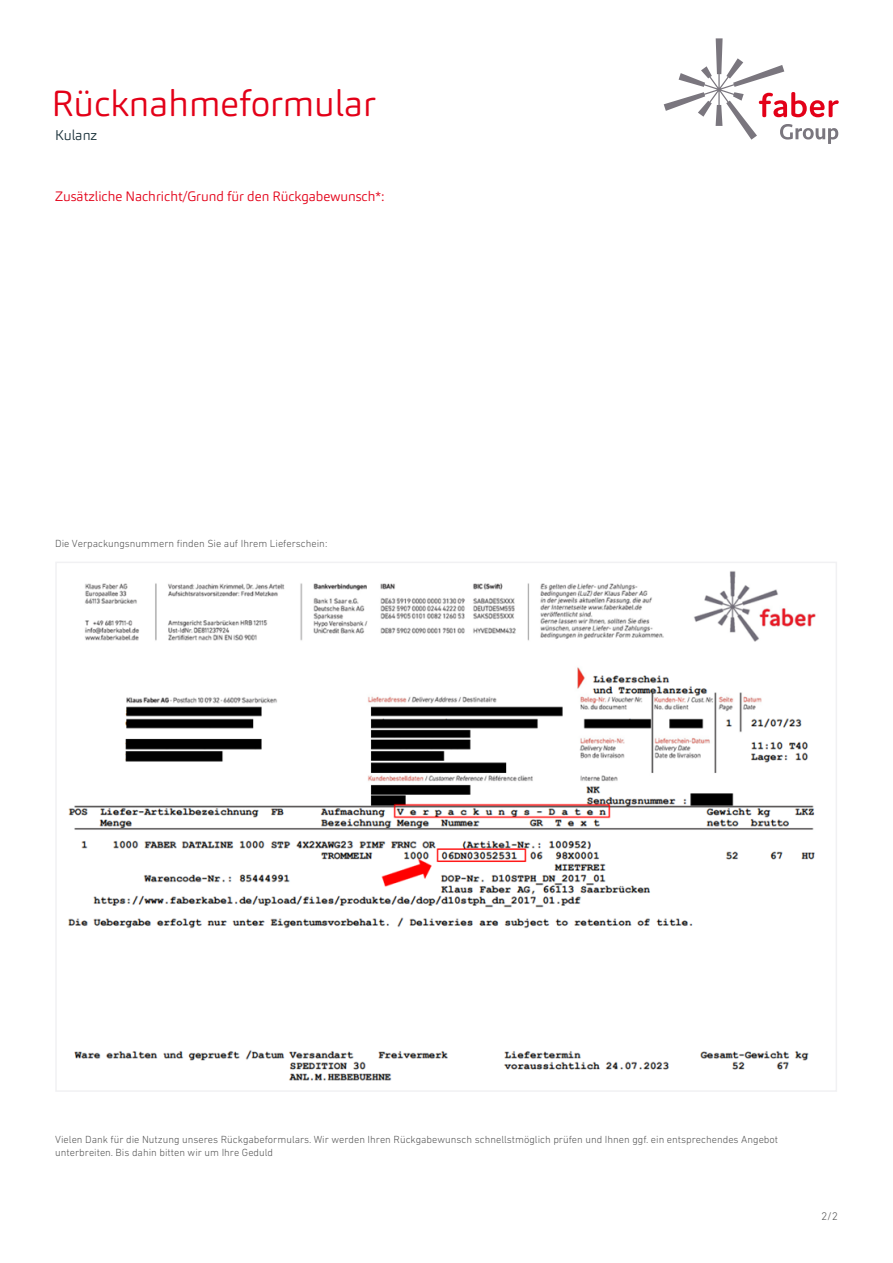
<style>
.page{position:relative;width:893px;height:1263px;background:#fff}
.page>*{position:absolute;margin:0;border:0;box-sizing:border-box;transform-origin:0 0}
.t1{font:300 36px "Carnas";color:#e30018}
.t2{font:300 13.95px "Carnas";color:#1b323b}
.t3{font:300 13.5px "Carnas";color:#e30018}
.t4{font:300 11.25px "DIN Next W1 G";color:#565656}
.t5{font:300 10.5px/12.6px "DIN Next W1 G";color:#565656}
</style>
<div class="page">
<svg style="left:664px;top:38px;width:175px;height:106px"></svg>
<img style="left:68px;top:571px;width:748px;height:510px">
<h1 class="t1" style="left:52px;top:81px;width:326px">Rücknahmeformular</h1>
<h2 class="t2" style="left:55px;top:126px;width:44px">Kulanz</h2>
<p class="t3" style="left:55px;top:187px;width:331px">Zusätzliche Nachricht/Grund für den Rückgabewunsch*:</p>
<p class="t5" style="left:55px;top:537px;width:274px">Die Verpackungsnummern finden Sie auf Ihrem Lieferschein:</p>
<p class="t5" style="left:55px;top:1133px;width:724px">Vielen Dank für die Nutzung unseres Rückgabeformulars. Wir werden Ihren Rückgabewunsch schnellstmöglich prüfen und Ihnen ggf. ein entsprechendes Angebot unterbreiten. Bis dahin bitten wir um Ihre Geduld</p>
<p class="t4" style="left:821px;top:1210px;width:18px">2/2</p>
</div>
